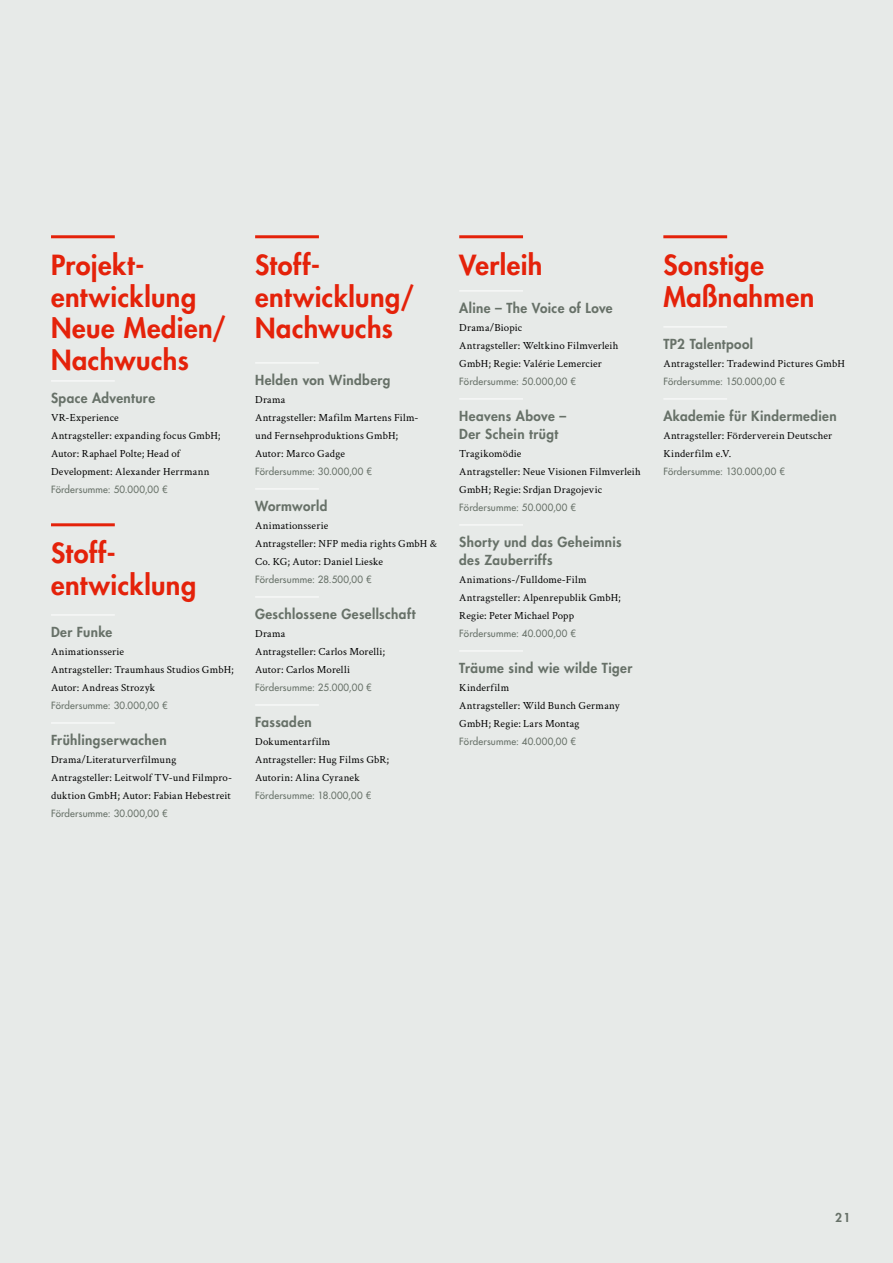
<style>
.page{position:relative;width:893px;height:1263px;background:#e7eae8}
.page>*{position:absolute;margin:0;border:0;box-sizing:border-box;transform-origin:0 0}
.t1{font:800 27px/31.5px "Futura Std";letter-spacing:.02em;color:#e4220a}
.t2{font:800 13.5px/18px "Futura Std";letter-spacing:.03em;color:#677168}
.t3{font:800 12px "Futura Std";color:#677168}
.t4{font:10.8px/18px "Crimson Text";letter-spacing:.015em;color:#000}
.t5{font:500 9.75px "Futura Std";letter-spacing:.02em;color:#677168}
</style>
<div class="page">
<hr style="left:51px;top:235px;width:64px;height:3px;background:#e4220a">
<hr style="left:51px;top:381px;width:64px;height:1px;background:#fff">
<hr style="left:51px;top:523px;width:64px;height:3px;background:#e4220a">
<hr style="left:51px;top:615px;width:64px;height:1px;background:#fff">
<hr style="left:51px;top:723px;width:64px;height:1px;background:#fff">
<hr style="left:255px;top:235px;width:64px;height:3px;background:#e4220a">
<hr style="left:255px;top:363px;width:64px;height:1px;background:#fff">
<hr style="left:255px;top:489px;width:64px;height:1px;background:#fff">
<hr style="left:255px;top:597px;width:64px;height:1px;background:#fff">
<hr style="left:255px;top:705px;width:64px;height:1px;background:#fff">
<hr style="left:459px;top:235px;width:64px;height:3px;background:#e4220a">
<hr style="left:459px;top:291px;width:64px;height:1px;background:#fff">
<hr style="left:459px;top:399px;width:64px;height:1px;background:#fff">
<hr style="left:459px;top:525px;width:64px;height:1px;background:#fff">
<hr style="left:459px;top:651px;width:64px;height:1px;background:#fff">
<hr style="left:663px;top:235px;width:64px;height:3px;background:#e4220a">
<hr style="left:663px;top:327px;width:64px;height:1px;background:#fff">
<hr style="left:663px;top:399px;width:64px;height:1px;background:#fff">
<h1 class="t1" style="left:51px;top:249px;width:177px">Projekt&shy;entwicklung<br>Neue Medien/<br>Nachwuchs</h1>
<p class="t2" style="left:51px;top:389px;width:106px">Space Adventure</p>
<p class="t4" style="left:51px;top:408px;width:171px">VR-Experience<br>Antragsteller: expanding focus GmbH;<br>Autor: Raphael Polte; Head of<br>Development: Alexander Herrmann</p>
<p class="t5" style="left:51px;top:483px;width:118px">Fördersumme: 50.000,00 €</p>
<h1 class="t1" style="left:51px;top:537px;width:147px">Stoff&shy;entwicklung</h1>
<p class="t2" style="left:51px;top:623px;width:63px">Der Funke</p>
<p class="t4" style="left:51px;top:642px;width:184px">Animationsserie<br>Antragsteller: Traumhaus Studios GmbH;<br>Autor: Andreas Strozyk</p>
<p class="t5" style="left:51px;top:699px;width:118px">Fördersumme: 30.000,00 €</p>
<p class="t2" style="left:51px;top:731px;width:117px">Frühlingserwachen</p>
<p class="t4" style="left:51px;top:750px;width:183px">Drama/Literaturverfilmung<br>Antragsteller: Leitwolf TV-und Filmpro&shy;duktion GmbH; Autor: Fabian Hebestreit</p>
<p class="t5" style="left:51px;top:807px;width:118px">Fördersumme: 30.000,00 €</p>
<h1 class="t1" style="left:255px;top:249px;width:161px">Stoff&shy;entwicklung/<br>Nachwuchs</h1>
<p class="t2" style="left:255px;top:371px;width:137px">Helden von Windberg</p>
<p class="t4" style="left:255px;top:390px;width:165px">Drama<br>Antragsteller: Mafilm Martens Film&shy;und Fernsehproduktions GmbH;<br>Autor: Marco Gadge</p>
<p class="t5" style="left:255px;top:465px;width:118px">Fördersumme: 30.000,00 €</p>
<p class="t2" style="left:255px;top:497px;width:74px">Wormworld</p>
<p class="t4" style="left:255px;top:516px;width:183px">Animationsserie<br>Antragsteller: NFP media rights GmbH &amp;<br>Co. KG; Autor: Daniel Lieske</p>
<p class="t5" style="left:255px;top:573px;width:118px">Fördersumme: 28.500,00 €</p>
<p class="t2" style="left:255px;top:605px;width:162px">Geschlossene Gesellschaft</p>
<p class="t4" style="left:255px;top:624px;width:131px">Drama<br>Antragsteller: Carlos Morelli;<br>Autor: Carlos Morelli</p>
<p class="t5" style="left:255px;top:681px;width:118px">Fördersumme: 25.000,00 €</p>
<p class="t2" style="left:255px;top:713px;width:58px">Fassaden</p>
<p class="t4" style="left:255px;top:732px;width:136px">Dokumentarfilm<br>Antragsteller: Hug Films GbR;<br>Autorin: Alina Cyranek</p>
<p class="t5" style="left:255px;top:789px;width:118px">Fördersumme: 18.000,00 €</p>
<h1 class="t1" style="left:459px;top:249px;width:85px">Verleih</h1>
<p class="t2" style="left:459px;top:299px;width:155px">Aline – The Voice of Love</p>
<p class="t4" style="left:459px;top:318px;width:161px">Drama/Biopic<br>Antragsteller: Weltkino Filmverleih<br>GmbH; Regie: Valérie Lemercier</p>
<p class="t5" style="left:459px;top:375px;width:118px">Fördersumme: 50.000,00 €</p>
<p class="t2" style="left:459px;top:407px;width:108px">Heavens Above –<br>Der Schein trügt</p>
<p class="t4" style="left:459px;top:444px;width:183px">Tragikomödie<br>Antragsteller: Neue Visionen Filmverleih<br>GmbH; Regie: Srdjan Dragojevic</p>
<p class="t5" style="left:459px;top:501px;width:118px">Fördersumme: 50.000,00 €</p>
<p class="t2" style="left:459px;top:533px;width:164px">Shorty und das Geheimnis des Zauberriffs</p>
<p class="t4" style="left:459px;top:570px;width:163px">Animations-/Fulldome-Film<br>Antragsteller: Alpenrepublik GmbH;<br>Regie: Peter Michael Popp</p>
<p class="t5" style="left:459px;top:627px;width:118px">Fördersumme: 40.000,00 €</p>
<p class="t2" style="left:459px;top:659px;width:175px">Träume sind wie wilde Tiger</p>
<p class="t4" style="left:459px;top:678px;width:162px">Kinderfilm<br>Antragsteller: Wild Bunch Germany<br>GmbH; Regie: Lars Montag</p>
<p class="t5" style="left:459px;top:735px;width:118px">Fördersumme: 40.000,00 €</p>
<h1 class="t1" style="left:663px;top:249px;width:153px">Sonstige<br>Maßnahmen</h1>
<p class="t2" style="left:663px;top:335px;width:91px">TP2 Talentpool</p>
<p class="t4" style="left:663px;top:354px;width:183px">Antragsteller: Tradewind Pictures GmbH</p>
<p class="t5" style="left:663px;top:375px;width:123px">Fördersumme: 150.000,00 €</p>
<p class="t2" style="left:663px;top:407px;width:175px">Akademie für Kindermedien</p>
<p class="t4" style="left:663px;top:426px;width:170px">Antragsteller: Förderverein Deutscher<br>Kinderfilm e.V.</p>
<p class="t5" style="left:663px;top:465px;width:123px">Fördersumme: 130.000,00 €</p>
<p class="t3" style="left:835px;top:1210px;width:17px">21</p>
</div>
